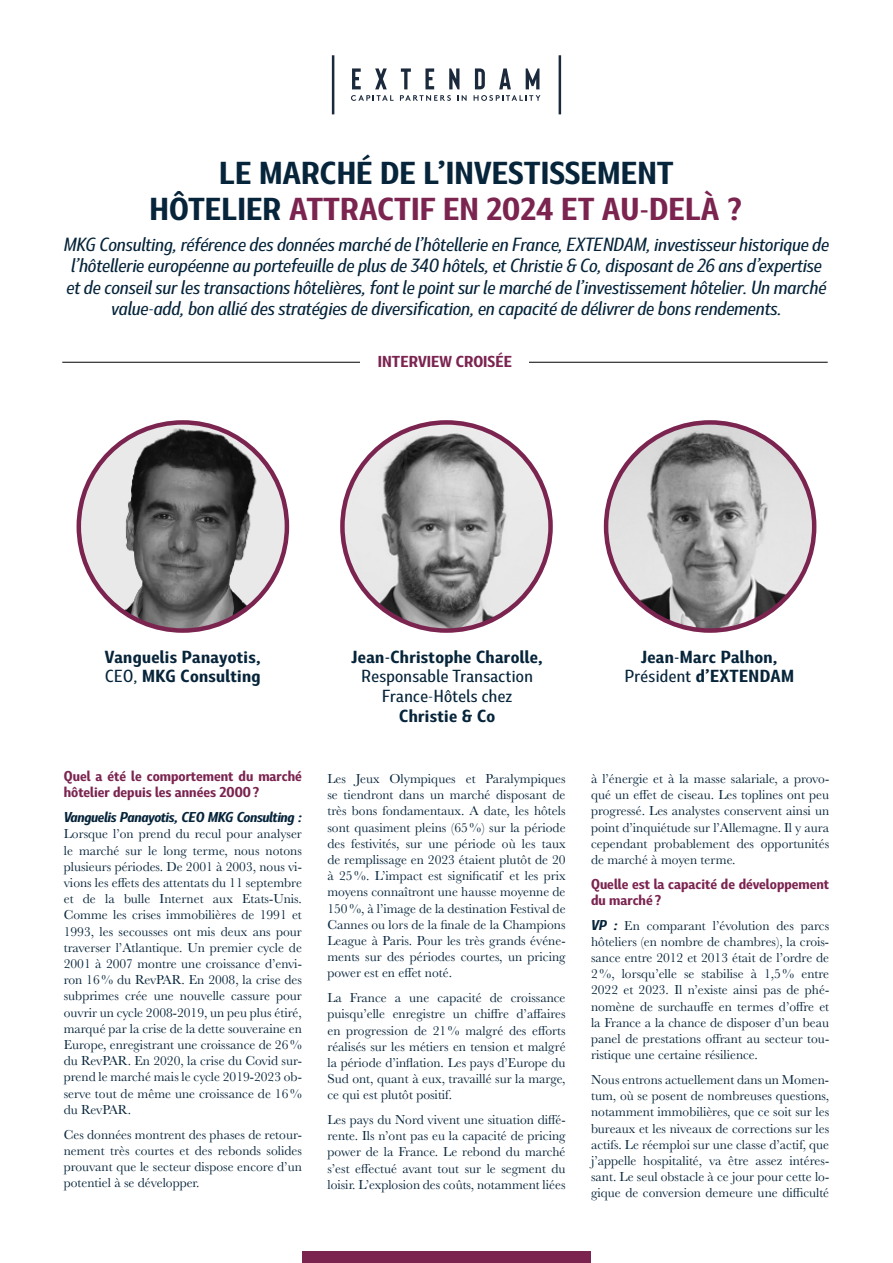
<style>
.page{position:relative;width:893px;height:1263px;background:#fff}
.page>*{position:absolute;margin:0;border:0;box-sizing:border-box;transform-origin:0 0}
.t1{font:700 30px/36px "Marble Display";color:#06243a;text-align:center}
.t2{font:italic 500 18px/21.6px "Marble Display";letter-spacing:-.01em;color:#06243a;text-align:center}
.t3{font:700 16.5px/19.8px "Marble Display";letter-spacing:.02em;color:#06243a}
.t4{font:500 16.5px/19.8px "Marble Display";letter-spacing:.02em;color:#06243a;text-align:center}
.t5{font:700 15px "Marble Display";color:#7b2450}
.t6{font:13.5px/16.2px "Baskerville";color:#06243a;text-align:justify}
.t7{font:700 13.5px/16.2px "Marble Display";color:#7b2450}
.t8{font:italic 700 13.5px "Marble Display";letter-spacing:-.03em;color:#06243a}
.s1{color:#7b2450}
.s2{font-weight:500}
.s3{font-family:"Marble Display";font-weight:700;font-style:italic}
</style>
<div class="page">
<img style="left:79px;top:422px;width:208px;height:208px;border-radius:104px">
<img style="left:342px;top:422px;width:209px;height:208px;border-radius:104px">
<img style="left:606px;top:422px;width:208px;height:208px;border-radius:104px">
<hr style="left:62px;top:362px;width:766px;height:1px;background:#000">
<div style="left:361px;top:356px;width:168px;height:11px;background:#fff"></div>
<hr style="left:559px;top:55px;width:2px;height:59px;background:#1b293c">
<hr style="left:332px;top:55px;width:2px;height:59px;background:#1b293c">
<svg style="left:352px;top:68px;width:9px;height:21px"></svg>
<svg style="left:375px;top:68px;width:12px;height:21px"></svg>
<svg style="left:401px;top:68px;width:10px;height:21px"></svg>
<svg style="left:425px;top:68px;width:9px;height:21px"></svg>
<svg style="left:449px;top:68px;width:10px;height:21px"></svg>
<svg style="left:475px;top:68px;width:10px;height:21px"></svg>
<svg style="left:499px;top:68px;width:12px;height:21px"></svg>
<svg style="left:526px;top:68px;width:13px;height:21px"></svg>
<svg style="left:351px;top:95px;width:43px;height:6px"></svg>
<svg style="left:400px;top:95px;width:51px;height:6px"></svg>
<svg style="left:457px;top:95px;width:10px;height:6px"></svg>
<svg style="left:474px;top:95px;width:66px;height:6px"></svg>
<div style="left:302px;top:1251px;width:289px;height:11px;background:#7b2450"></div>
<h1 class="t1" style="left:149px;top:152px;width:595px">LE MARCHÉ DE L’INVESTISSEMENT<br>HÔTELIER <span class="s1">ATTRACTIF EN 2024 ET AU-DELÀ ?</span></h1>
<p class="t2" style="left:64px;top:231px;width:767px">MKG Consulting, référence des données marché de l’hôtellerie en France, EXTENDAM, investisseur historique de l’hôtellerie européenne au portefeuille de plus de 340 hôtels, et Christie &amp; Co, disposant de 26 ans d’expertise et de conseil sur les transactions hôtelières, font le point sur le marché de l’investissement hôtelier. Un marché value-add, bon allié des stratégies de diversification, en capacité de délivrer de bons rendements.</p>
<p class="t5" style="left:378px;top:349px;width:136px">INTERVIEW CROISÉE</p>
<p class="t3" style="left:105px;top:645px;width:157px">Vanguelis Panayotis,<br><span class="s2">CEO,</span> MKG Consulting</p>
<p class="t3" style="left:352px;top:645px;width:193px">Jean-Christophe Charolle,</p>
<p class="t4" style="left:362px;top:665px;width:173px">Responsable Transaction<br>France-Hôtels chez</p>
<p class="t3" style="left:399px;top:704px;width:98px">Christie &amp; Co</p>
<p class="t7" style="left:64px;top:767px;width:240px">Quel a été le comportement du marché hôtelier depuis les années 2000 ?</p>
<p class="t8" style="left:64px;top:806px;width:240px">Vanguelis Panayotis, CEO MKG Consulting :</p>
<p class="t6" style="left:64px;top:826px;width:240px">Lorsque l’on prend du recul pour analyser le marché sur le long terme, nous notons plusieurs périodes. De 2001 à 2003, nous vi&shy;vions les effets des attentats du 11 septembre et de la bulle Internet aux Etats-Unis.<br>Comme les crises immobilières de 1991 et 1993, les secousses ont mis deux ans pour traverser l’Atlantique. Un premier cycle de 2001 à 2007 montre une croissance d’envi&shy;ron 16% du RevPAR. En 2008, la crise des subprimes crée une nouvelle cassure pour ouvrir un cycle 2008-2019, un peu plus étiré, marqué par la crise de la dette souveraine en Europe, enregistrant une croissance de 26% du RevPAR. En 2020, la crise du Covid sur&shy;prend le marché mais le cycle 2019-2023 ob&shy;serve tout de même une croissance de 16% du RevPAR.</p>
<p class="t6" style="left:64px;top:1126px;width:240px">Ces données montrent des phases de retour&shy;nement très courtes et des rebonds solides prouvant que le secteur dispose encore d’un potentiel à se développer.</p>
<p class="t6" style="left:327px;top:771px;width:240px">Les Jeux Olympiques et Paralympiques se tiendront dans un marché disposant de très bons fondamentaux. A date, les hôtels sont quasiment pleins (65%) sur la période des festivités, sur une période où les taux de remplissage en 2023 étaient plutôt de 20 à 25%. L’impact est significatif et les prix moyens connaîtront une hausse moyenne de 150%, à l’image de la destination Festival de Cannes ou lors de la finale de la Champions League à Paris. Pour les très grands événe&shy;ments sur des périodes courtes, un pricing power est en effet noté.</p>
<p class="t6" style="left:327px;top:990px;width:240px">La France a une capacité de croissance puisqu’elle enregistre un chiffre d’affaires en progression de 21% malgré des efforts réalisés sur les métiers en tension et malgré la période d’inflation. Les pays d’Europe du Sud ont, quant à eux, travaillé sur la marge, ce qui est plutôt positif.</p>
<p class="t6" style="left:327px;top:1112px;width:240px">Les pays du Nord vivent une situation diffé&shy;rente. Ils n’ont pas eu la capacité de pricing power de la France. Le rebond du marché s’est effectué avant tout sur le segment du loisir. L’explosion des coûts, notamment liées</p>
<p class="t3" style="left:625px;top:645px;width:171px;text-align:center">Jean-Marc Palhon,<br><span class="s2">Président</span> d’EXTENDAM</p>
<p class="t6" style="left:591px;top:771px;width:240px">à l’énergie et à la masse salariale, a provo&shy;qué un effet de ciseau. Les toplines ont peu progressé. Les analystes conservent ainsi un point d’inquiétude sur l’Allemagne. Il y aura cependant probablement des opportunités de marché à moyen terme.</p>
<p class="t7" style="left:591px;top:874px;width:240px">Quelle est la capacité de développement du marché ?</p>
<p class="t6" style="left:591px;top:917px;width:240px"><span class="s3">VP :</span> En comparant l’évolution des parcs hôteliers (en nombre de chambres), la crois&shy;sance entre 2012 et 2013 était de l’ordre de 2%, lorsqu’elle se stabilise à 1,5% entre 2022 et 2023. Il n’existe ainsi pas de phé&shy;nomène de surchauffe en termes d’offre et la France a la chance de disposer d’un beau panel de prestations offrant au secteur tou&shy;ristique une certaine résilience.</p>
<p class="t6" style="left:591px;top:1072px;width:240px">Nous entrons actuellement dans un Momen&shy;tum, où se posent de nombreuses questions, notamment immobilières, que ce soit sur les bureaux et les niveaux de corrections sur les actifs. Le réemploi sur une classe d’actif, que j’appelle hospitalité, va être assez intéres&shy;sant. Le seul obstacle à ce jour pour cette lo&shy;gique de conversion demeure une difficulté</p>
</div>
